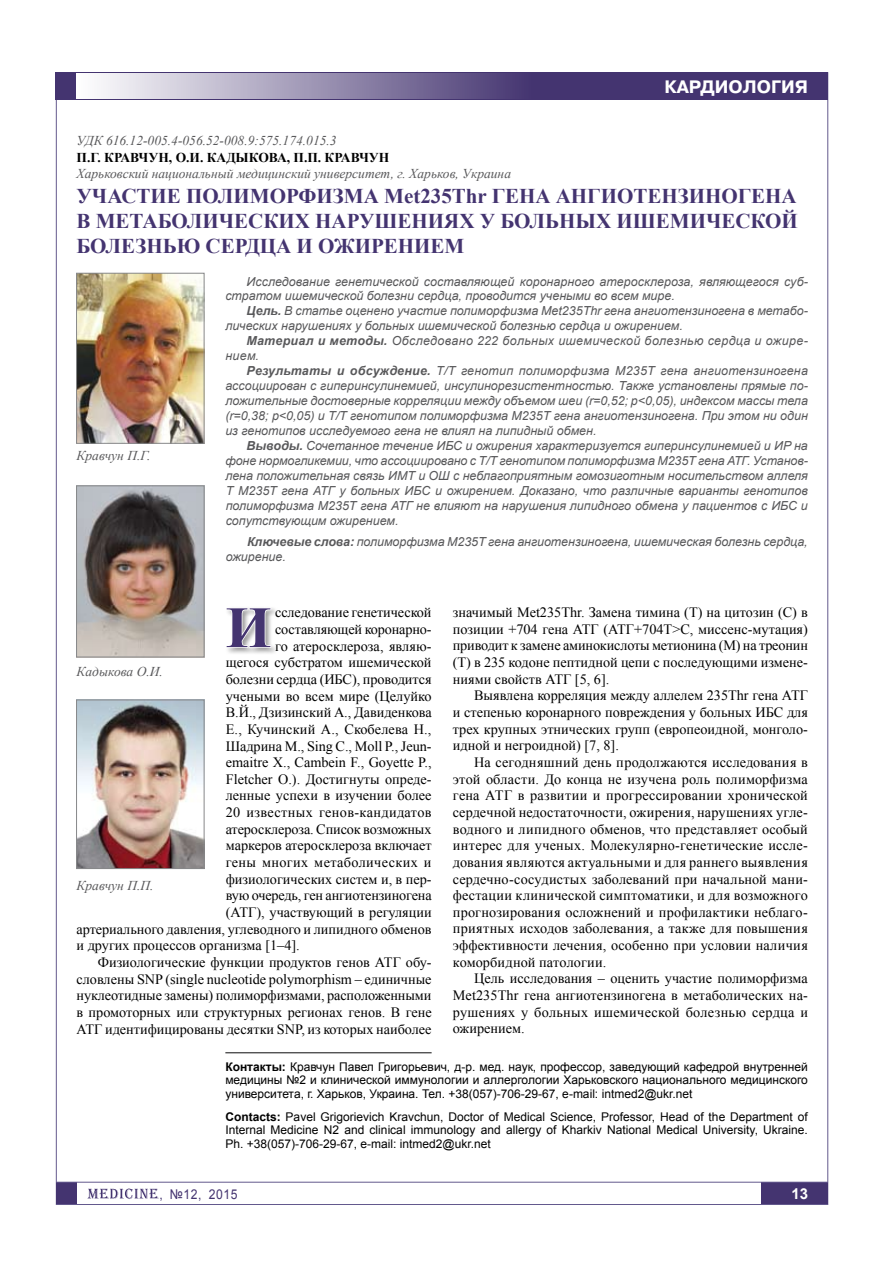
<style>
.page{position:relative;width:893px;height:1263px;background:#fff}
.page>*{position:absolute;margin:0;border:0;box-sizing:border-box;transform-origin:0 0}
.t1{font:700 58.5px "Times New Roman";color:#443470}
.t2{font:700 21px/25.2px "Times New Roman";color:#443470}
.t3{font:700 18px "Pragmatica C";color:#fff}
.t4{font:700 15px "Arial";color:#fff}
.t5{font:14.25px/16.6px "Times New Roman";color:#000;text-align:justify}
.t6{font:14.25px "Times New Roman";letter-spacing:.025em;color:#000}
.t7{font:italic 13.5px "Times New Roman";color:#58585a}
.t8{font:700 13.5px "Times New Roman";color:#000}
.t9{font:13.5px "Arial";letter-spacing:.05em;color:#443470;scale:.9 1}
.t10{font:italic 12.45px/15px "Arial";color:#58585a}
.t11{font:italic 12.45px/15px "Arial";letter-spacing:.025em;color:#58585a}
.t12{font:12px/13.8px "Arial";color:#000;text-align:justify}
.s1{font-weight:700}
</style>
<div class="page">
<div style="left:761px;top:1182px;width:67px;height:22px;background:#443470"></div>
<div style="left:56px;top:1182px;width:21px;height:22px;background:#443470"></div>
<svg style="left:87px;top:1188px;width:72px;height:11px"></svg>
<hr style="left:56px;top:1182px;width:772px;height:1px;background:#63598d">
<div style="left:56px;top:72px;width:772px;height:28px;background:#443470"></div>
<div style="left:77px;top:73px;width:463px;height:26px;background:linear-gradient(to right,#fff,#41316e)"></div>
<hr style="left:225px;top:1052px;width:207px;height:1px;background:#0c0c0d">
<svg style="left:227px;top:608px;width:45px;height:41px"></svg>
<img style="left:78px;top:275px;width:124px;height:167px">
<div style="left:76px;top:273px;width:128px;height:171px;border:1px solid #87888a"></div>
<img style="left:78px;top:488px;width:124px;height:167px">
<div style="left:76px;top:486px;width:128px;height:171px;border:1px solid #87888a"></div>
<img style="left:78px;top:701px;width:124px;height:166px">
<div style="left:76px;top:699px;width:128px;height:170px;border:1px solid #87888a"></div>
<p class="t3" style="left:665px;top:77px;width:145px">кардиология</p>
<p class="t7" style="left:77px;top:132px;width:262px">УДК 616.12-005.4-056.52-008.9:575.174.015.3</p>
<p class="t8" style="left:77px;top:148px;width:314px">П.Г. Кравчун, О.И. Кадыкова, П.П. Кравчун</p>
<p class="t7" style="left:77px;top:164px;width:436px">Харьковский национальный медицинский университет, г. Харьков, Украина</p>
<h2 class="t2" style="left:77px;top:183px;width:17px">УЧА</h2>
<h2 class="t2" style="left:77px;top:183px;width:706px;text-indent:45px">СТИЕ ПОЛИМОРФИЗМА Met235Thr ГЕНА АНГИОТЕНЗИНОГЕНА<br>В МЕТАБОЛИЧЕСКИХ НАРУ</h2>
<h2 class="t2" style="left:77px;top:208px;width:723px;text-indent:298px">ШЕНИЯХ У БОЛЬНЫХ ИШЕМИЧЕСКОЙ<br>БОЛЕЗНЬЮ СЕРДЦА И ОЖИРЕНИЕМ</h2>
<p class="t10" style="left:225px;top:274px;width:584px;text-indent:21px">Исследование генетической составляющей коронарного атеросклероза, являющегося суб&shy;стратом ишемической болезни сердца, проводится учеными во всем мире.</p>
<p class="t10" style="left:225px;top:304px;width:584px;text-indent:21px"><span class="s1">Цель.</span> В статье оценено участие полиморфизма Met235Thr гена ангиотензиногена в метабо&shy;лических нарушениях у больных ишемической болезнью сердца и ожирением.</p>
<p class="t11" style="left:225px;top:334px;width:584px;text-indent:21px"><span class="s1">Материал и методы.</span> Обследовано 222 больных ишемической болезнью сердца и ожире&shy;нием.</p>
<p class="t10" style="left:225px;top:363px;width:584px;text-align:justify;text-indent:21px"><span class="s1">Результаты и обсуждение.</span> Т/Т генотип полиморфизма М235Т гена ангиотензиногена ассоциирован с гиперинсулинемией, инсулинорезистентностью. Также установлены прямые по&shy;ложительные достоверные корреляции между объемом шеи (r=0,52; р&lt;0,05), индексом массы тела (r=0,38; р&lt;0,05) и Т/Т генотипом полиморфизма М235Т гена ангиотензиногена. При этом ни один из генотипов исследуемого гена не влиял на липидный обмен.</p>
<p class="t10" style="left:225px;top:438px;width:584px;text-align:justify;text-indent:21px"><span class="s1">Выводы.</span> Сочетанное течение ИБС и ожирения характеризуется гиперинсулинемией и ИP на фоне нормогликемии, что ассоциировано с Т/Т генотипом полиморфизма М235Т гена АТГ. Установ&shy;лена положительная связь ИМТ и ОШ с неблагоприятным гомозиготным носительством аллеля Т М235Т гена АТГ у больных ИБС и ожирением. Доказано, что различные варианты генотипов полиморфизма М235Т гена АТГ не влияют на нарушения липидного обмена у пациентов с ИБС и сопутствующим ожирением.</p>
<p class="t10" style="left:226px;top:534px;width:583px;text-indent:21px"><span class="s1">Ключевые слова:</span> полиморфизма М235Т гена ангиотензиногена, ишемическая болезнь сердца, ожирение.</p>
<p class="t7" style="left:77px;top:446px;width:75px">Кравчун П.Г.</p>
<h1 class="t1" style="left:226px;top:587px;width:47px">И</h1>
<p class="t5" style="left:275px;top:604px;width:158px">сследование генетической</p>
<p class="t5" style="left:275px;top:621px;width:158px">составляющей коронарно-</p>
<p class="t5" style="left:275px;top:637px;width:158px">го атеросклероза, являю-</p>
<p class="t5" style="left:226px;top:654px;width:207px">щегося субстратом ишемической</p>
<p class="t5" style="left:226px;top:671px;width:207px">болезни сердца (ИБС), проводится</p>
<p class="t5" style="left:226px;top:687px;width:207px">учеными во всем мире (Целуйко</p>
<p class="t5" style="left:226px;top:704px;width:207px">В.Й., Дзизинский А., Давиденкова</p>
<p class="t5" style="left:226px;top:720px;width:207px">Е., Кучинский А., Скобелева Н.,</p>
<p class="t5" style="left:226px;top:737px;width:207px">Шадрина М., Sing С., Moll P., Jeun-</p>
<p class="t5" style="left:226px;top:754px;width:207px">emaitre X., Cambein F., Goyette P.,</p>
<p class="t5" style="left:226px;top:770px;width:207px">Fletcher О.). Достигнуты опреде-</p>
<p class="t5" style="left:226px;top:787px;width:207px">ленные успехи в изучении более</p>
<p class="t6" style="left:226px;top:803px;width:207px">20 известных генов-кандидатов</p>
<p class="t5" style="left:226px;top:820px;width:207px">атеросклероза. Список возможных</p>
<p class="t5" style="left:226px;top:837px;width:207px">маркеров атеросклероза включает</p>
<p class="t6" style="left:226px;top:853px;width:207px">гены многих метаболических и</p>
<p class="t5" style="left:226px;top:870px;width:207px">физиологических систем и, в пер-</p>
<p class="t5" style="left:226px;top:887px;width:207px">вую очередь, ген ангиотензиногена</p>
<p class="t5" style="left:226px;top:904px;width:207px">(АТГ), участвующий в регуляции</p>
<p class="t5" style="left:77px;top:920px;width:356px">артериального давления, углеводного и липидного обменов</p>
<p class="t5" style="left:77px;top:937px;width:225px">и других процессов организма [1–4].</p>
<p class="t5" style="left:98px;top:953px;width:335px">Физиологические функции продуктов генов АТГ обу-</p>
<p class="t5" style="left:77px;top:970px;width:357px">словлены SNP (single nucleotide polymorphism – единичные</p>
<p class="t5" style="left:77px;top:987px;width:356px">нуклеотидные замены) полиморфизмами, расположенными</p>
<p class="t5" style="left:77px;top:1003px;width:357px">в промоторных или структурных регионах генов. В гене</p>
<p class="t5" style="left:77px;top:1020px;width:357px">АТГ идентифицированы десятки SNP, из которых наиболее</p>
<p class="t7" style="left:77px;top:662px;width:88px">Кадыкова О.И.</p>
<p class="t7" style="left:77px;top:876px;width:79px">Кравчун П.П.</p>
<p class="t5" style="left:453px;top:604px;width:357px">значимый Met235Thr. Замена тимина (T) на цитозин (C) в позиции +704 гена АТГ (АТГ+704T&gt;C, миссенс-мутация) приводит к замене аминокислоты метионина (М) на треонин (Т) в 235 кодоне пептидной цепи с последующими измене&shy;ниями свойств АТГ [5, 6].</p>
<p class="t5" style="left:453px;top:687px;width:357px;text-indent:21px">Выявлена корреляция между аллелем 235Thr гена АТГ и степенью коронарного повреждения у больных ИБС для трех крупных этнических групп (европеоидной, монголо&shy;идной и негроидной) [7, 8].</p>
<p class="t5" style="left:453px;top:754px;width:357px;text-indent:21px">На сегодняшний день продолжаются исследования в этой области. До конца не изучена роль полиморфизма гена АТГ в развитии и прогрессировании хронической сердечной недостаточности, ожирения, нарушениях угле&shy;водного и липидного обменов, что представляет особый интерес для ученых. Молекулярно-генетические иссле&shy;дования являются актуальными и для раннего выявления сердечно-сосудистых заболеваний при начальной мани&shy;фестации клинической симптоматики, и для возможного прогнозирования осложнений и профилактики неблаго&shy;приятных исходов заболевания, а также для повышения эффективности лечения, особенно при условии наличия коморбидной патологии.</p>
<p class="t5" style="left:453px;top:970px;width:357px;text-indent:21px">Цель исследования – оценить участие полиморфизма Met235Thr гена ангиотензиногена в метаболических на&shy;рушениях у больных ишемической болезнью сердца и ожирением.</p>
<p class="t12" style="left:225px;top:1060px;width:584px"><span class="s1">Контакты:</span> Кравчун Павел Григорьевич, д-р. мед. наук, профессор, заведующий кафедрой внутренней медицины №2 и клинической иммунологии и аллергологии Харьковского национального медицинского университета, г. Харьков, Украина. Тел. +38(057)-706-29-67, е-mail: intmed2@ukr.net</p>
<p class="t12" style="left:225px;top:1109px;width:584px"><span class="s1">Contacts:</span> Pavel Grigorievich Kravchun, Doctor of Medical Science, Professor, Head of the Department of Internal Medicine N2 and clinical immunology and allergy of Kharkiv National Medical University, Ukraine.<br>Ph. +38(057)-706-29-67, е-mail: intmed2@ukr.net</p>
<p class="t9" style="left:159px;top:1185px;width:88px">, №12, 2015</p>
<p class="t4" style="left:791px;top:1183px;width:18px">13</p>
</div>
